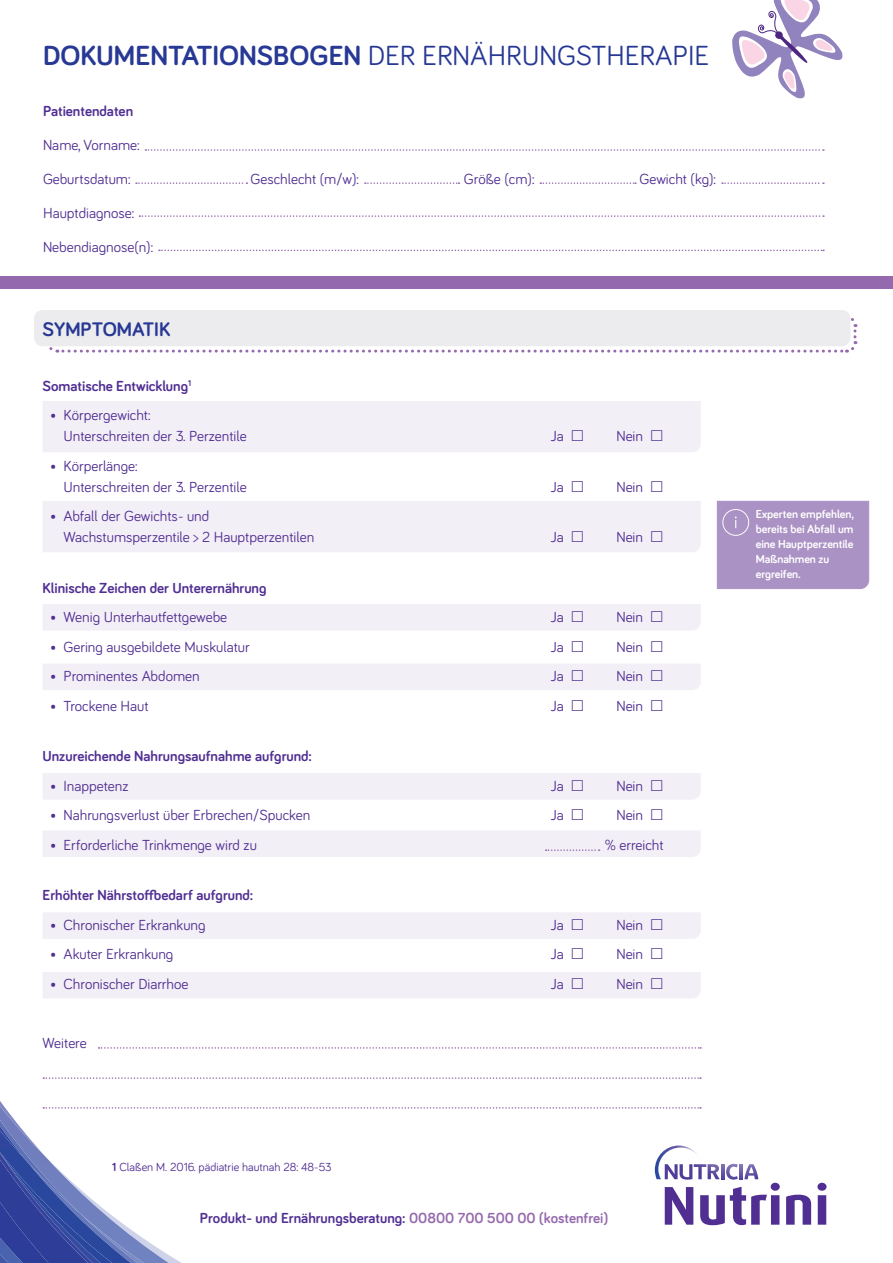
<style>
.page{position:relative;width:893px;height:1263px;background:#fff}
.page>*{position:absolute;margin:0;border:0;box-sizing:border-box;transform-origin:0 0}
.Bullets{font:28.5px "Bariol";color:#273895}
.Bullets-2{font:700 20.25px "Bariol";color:#273895}
.Bullets-3{font:15px/21px "Bariol";color:#502e92}
.Bullets-4{font:700 15px "Bariol";color:#502e92}
.t1{font:700 12px/15px "Bariol";letter-spacing:-.005em;color:#fff}
.Bullets-5{font:12px "Bariol";color:#502e92}
.s1{font-weight:700}
.s2{color:#9569ad}
</style>
<div class="page">
<svg style="left:49px;top:315px;width:809px;height:38px"></svg>
<div style="left:34px;top:310px;width:816px;height:36px;background:#ececee;border-radius:9px"></div>
<div style="left:0;top:276px;width:893px;height:13px;background:#9569ad"></div>
<svg style="left:732px;top:0;width:111px;height:99px"></svg>
<div style="left:43px;top:831px;width:658px;height:26px;background:#f3eff6"></div>
<svg style="left:145px;top:149px;width:679px;height:2px"></svg>
<svg style="left:139px;top:215px;width:685px;height:2px"></svg>
<svg style="left:159px;top:250px;width:665px;height:1px"></svg>
<svg style="left:136px;top:182px;width:111px;height:2px"></svg>
<svg style="left:365px;top:182px;width:94px;height:2px"></svg>
<svg style="left:540px;top:182px;width:96px;height:2px"></svg>
<svg style="left:722px;top:182px;width:102px;height:2px"></svg>
<svg style="left:0;top:1101px;width:780px;height:162px"></svg>
<svg style="left:786px;top:1195px;width:25px;height:30px"></svg>
<svg style="left:817px;top:1183px;width:9px;height:42px"></svg>
<div style="left:717px;top:500px;width:152px;height:89px;background:#ab92c4"></div>
<div style="left:43px;top:401px;width:658px;height:51px;background:#f3eff6"></div>
<div style="left:43px;top:501px;width:658px;height:51px;background:#f3eff6"></div>
<div style="left:43px;top:604px;width:658px;height:26px;background:#f3eff6"></div>
<div style="left:43px;top:664px;width:658px;height:26px;background:#f3eff6"></div>
<div style="left:43px;top:773px;width:658px;height:27px;background:#f3eff6"></div>
<div style="left:43px;top:912px;width:658px;height:27px;background:#f3eff6"></div>
<svg style="left:42px;top:972px;width:659px;height:107px"></svg>
<p class="Bullets" style="left:43px;top:36px;width:668px"><span class="s1">DOKUMENTATIONSBOGEN</span> DER ERNÄHRUNGSTHERAPIE</p>
<p class="Bullets-4" style="left:43px;top:101px;width:92px">Patientendaten</p>
<p class="Bullets-3" style="left:43px;top:134px;width:98px">Name, Vorname:</p>
<p class="Bullets-3" style="left:43px;top:168px;width:89px">Geburtsdatum:</p>
<p class="Bullets-3" style="left:250px;top:168px;width:110px">Geschlecht (m/w):</p>
<p class="Bullets-3" style="left:464px;top:168px;width:72px">Größe (cm):</p>
<p class="Bullets-3" style="left:639px;top:168px;width:78px">Gewicht (kg):</p>
<p class="Bullets-3" style="left:43px;top:202px;width:93px">Hauptdiagnose:</p>
<p class="Bullets-3" style="left:43px;top:236px;width:112px">Nebendiagnose(n):</p>
<p class="Bullets-2" style="left:43px;top:315px;width:129px">SYMPTOMATIK</p>
<p class="Bullets-4" style="left:43px;top:375px;width:150px">Somatische Entwicklung<sup>1</sup></p>
<p class="Bullets-3" style="left:64px;top:404px;width:185px;text-indent:-14px">• Körpergewicht:<br>Unterschreiten der 3. Perzentile</p>
<p class="Bullets-3" style="left:64px;top:454px;width:185px;text-indent:-14px">• Körperlänge:<br>Unterschreiten der 3. Perzentile</p>
<p class="Bullets-3" style="left:64px;top:505px;width:252px;text-indent:-14px">• Abfall der Gewichts- und<br>Wachstumsperzentile &gt; 2 Hauptperzentilen</p>
<p class="Bullets-3" style="left:551px;top:425px;width:14px">Ja</p>
<p class="Bullets-3" style="left:616px;top:425px;width:28px">Nein</p>
<p class="Bullets-3" style="left:551px;top:475px;width:14px">Ja</p>
<p class="Bullets-3" style="left:616px;top:475px;width:28px">Nein</p>
<p class="Bullets-3" style="left:551px;top:526px;width:14px">Ja</p>
<p class="Bullets-3" style="left:616px;top:526px;width:28px">Nein</p>
<p class="Bullets-4" style="left:43px;top:577px;width:226px">Klinische Zeichen der Unterernährung</p>
<p class="Bullets-3" style="left:50px;top:606px;width:179px">• Wenig Unterhautfettgewebe</p>
<p class="Bullets-3" style="left:551px;top:606px;width:14px">Ja</p>
<p class="Bullets-3" style="left:616px;top:606px;width:28px">Nein</p>
<p class="Bullets-3" style="left:50px;top:635px;width:201px">• Gering ausgebildete Muskulatur</p>
<p class="Bullets-3" style="left:551px;top:635px;width:14px">Ja</p>
<p class="Bullets-3" style="left:616px;top:635px;width:28px">Nein</p>
<p class="Bullets-3" style="left:50px;top:665px;width:151px">• Prominentes Abdomen</p>
<p class="Bullets-3" style="left:551px;top:665px;width:14px">Ja</p>
<p class="Bullets-3" style="left:616px;top:665px;width:28px">Nein</p>
<p class="Bullets-3" style="left:50px;top:694px;width:100px">• Trockene Haut</p>
<p class="Bullets-3" style="left:551px;top:694px;width:14px">Ja</p>
<p class="Bullets-3" style="left:616px;top:694px;width:28px">Nein</p>
<p class="Bullets-4" style="left:43px;top:746px;width:271px">Unzureichende Nahrungsaufnahme aufgrund:</p>
<p class="Bullets-3" style="left:50px;top:774px;width:80px">• Inappetenz</p>
<p class="Bullets-3" style="left:551px;top:774px;width:14px">Ja</p>
<p class="Bullets-3" style="left:616px;top:774px;width:28px">Nein</p>
<p class="Bullets-3" style="left:50px;top:804px;width:262px">• Nahrungsverlust über Erbrechen / Spucken</p>
<p class="Bullets-3" style="left:551px;top:804px;width:14px">Ja</p>
<p class="Bullets-3" style="left:616px;top:804px;width:28px">Nein</p>
<p class="Bullets-3" style="left:50px;top:833px;width:208px">• Erforderliche Trinkmenge wird zu</p>
<p class="Bullets-3" style="left:605px;top:833px;width:60px">% erreicht</p>
<p class="Bullets-4" style="left:43px;top:885px;width:212px">Erhöhter Nährstoffbedarf aufgrund:</p>
<p class="Bullets-3" style="left:50px;top:913px;width:157px">• Chronischer Erkrankung</p>
<p class="Bullets-3" style="left:551px;top:913px;width:14px">Ja</p>
<p class="Bullets-3" style="left:616px;top:913px;width:28px">Nein</p>
<p class="Bullets-3" style="left:50px;top:943px;width:125px">• Akuter Erkrankung</p>
<p class="Bullets-3" style="left:551px;top:943px;width:14px">Ja</p>
<p class="Bullets-3" style="left:616px;top:943px;width:28px">Nein</p>
<p class="Bullets-3" style="left:50px;top:972px;width:140px">• Chronischer Diarrhoe</p>
<p class="Bullets-3" style="left:551px;top:972px;width:14px">Ja</p>
<p class="Bullets-3" style="left:616px;top:972px;width:28px">Nein</p>
<p class="Bullets-3" style="left:43px;top:1031px;width:46px">Weitere</p>
<p class="t1" style="left:756px;top:506px;width:100px">Experten empfehlen, bereits bei Abfall um eine Hauptperzentile<br>Maßnahmen zu ergreifen.</p>
<p class="Bullets-5" style="left:112px;top:1159px;width:221px"><span class="s1">1</span> Claßen M. 2016. pädiatrie hautnah 28: 48-53</p>
<p class="Bullets-4" style="left:200px;top:1207px;width:410px">Produkt- und Ernährungsberatung: <span class="s2">00800 700 500 00 (kostenfrei)</span></p>
</div>
